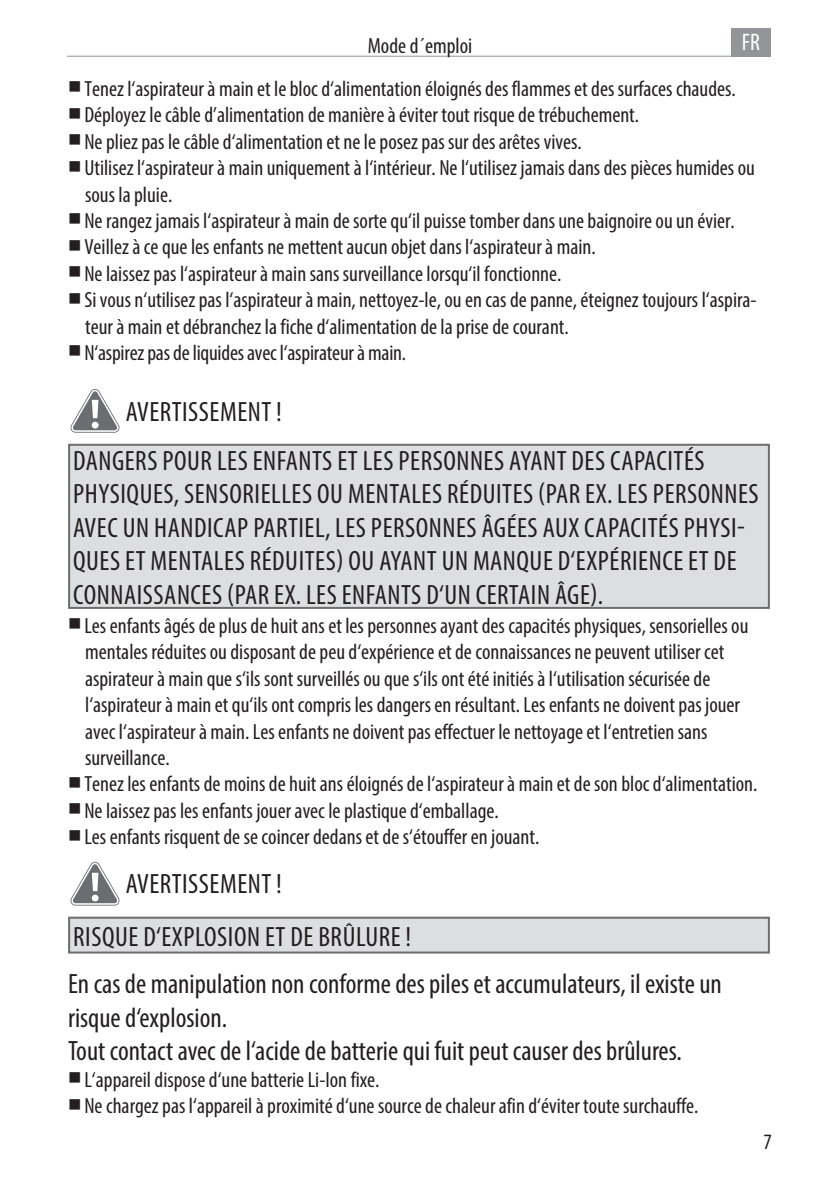
<style>
.page{position:relative;width:840px;height:1191px;background:#fff}
.page>*{position:absolute;margin:0;border:0;box-sizing:border-box;transform-origin:0 0}
.t1{font:condensed 28px/33.6px "Myriad Pro";letter-spacing:.02em;color:#231f20}
.t2{font:condensed 28px/33.6px "Myriad Pro";color:#231f20}
.t3{font:condensed 24px "Myriad Pro";color:#fff}
.t4{font:condensed 22px/26.4px "Myriad Pro";color:#231f20}
</style>
<div class="page">
<hr style="left:67px;top:56px;width:703px;height:1px;background:#939598">
<div style="left:730px;top:28px;width:40px;height:29px;background:#939598"></div>
<svg style="left:70px;top:389px;width:50px;height:44px"></svg>
<div style="left:69px;top:445px;width:699px;height:163px;background:#dddee0"></div>
<div style="left:68px;top:444px;width:701px;height:165px;border:2px solid #6c6d70"></div>
<svg style="left:73px;top:861px;width:44px;height:45px"></svg>
<svg style="left:70px;top:862px;width:50px;height:43px"></svg>
<div style="left:69px;top:917px;width:699px;height:35px;background:#dddee0"></div>
<div style="left:68px;top:916px;width:701px;height:37px;border:2px solid #6c6d70"></div>
<p class="t4" style="left:367px;top:32px;width:106px">Mode d´emploi</p>
<p class="t3" style="left:741px;top:28px;width:20px">FR</p>
<p class="t4" style="left:84px;top:75px;width:673px">Tenez l‘aspirateur à main et le bloc d‘alimentation éloignés des flammes et des surfaces chaudes.<br>Déployez le câble d’alimentation de manière à éviter tout risque de trébuchement.<br>Ne pliez pas le câble d‘alimentation et ne le posez pas sur des arêtes vives.<br>Utilisez l‘aspirateur à main uniquement à l‘intérieur. Ne l‘utilisez jamais dans des pièces humides ou sous la pluie.<br>Ne rangez jamais l‘aspirateur à main de sorte qu‘il puisse tomber dans une baignoire ou un évier.<br>Veillez à ce que les enfants ne mettent aucun objet dans l‘aspirateur à main.<br>Ne laissez pas l‘aspirateur à main sans surveillance lorsqu‘il fonctionne.<br>Si vous n‘utilisez pas l‘aspirateur à main, nettoyez-le, ou en cas de panne, éteignez toujours l‘aspira&shy;teur à main et débranchez la fiche d‘alimentation de la prise de courant.<br>N‘aspirez pas de liquides avec l‘aspirateur à main.</p>
<p class="t1" style="left:73px;top:386px;width:632px;line-height:49px;text-indent:52px">AVERTISSEMENT !<br>DANGERS POUR LES ENFANTS ET LES PERSONNES AYANT DES CAPACITÉS</p>
<p class="t1" style="left:73px;top:477px;width:686px">PHYSIQUES, SENSORIELLES OU MENTALES RÉDUITES (PAR EX. LES PERSONNES AVEC UN HANDICAP PARTIEL, LES PERSONNES ÂGÉES AUX CAPACITÉS PHYSI-QUES ET MENTALES RÉDUITES) OU AYANT UN MANQUE D‘EXPÉRIENCE ET DE CONNAISSANCES (PAR EX. LES ENFANTS D‘UN CERTAIN ÂGE).</p>
<p class="t4" style="left:84px;top:612px;width:674px">Les enfants âgés de plus de huit ans et les personnes ayant des capacités physiques, sensorielles ou mentales réduites ou disposant de peu d‘expérience et de connaissances ne peuvent utiliser cet aspirateur à main que s‘ils sont surveillés ou que s‘ils ont été initiés à l‘utilisation sécurisée de l‘aspirateur à main et qu‘ils ont compris les dangers en résultant. Les enfants ne doivent pas jouer avec l‘aspirateur à main. Les enfants ne doivent pas effectuer le nettoyage et l‘entretien sans surveillance.<br>Tenez les enfants de moins de huit ans éloignés de l‘aspirateur à main et de son bloc d‘alimentation.<br>Ne laissez pas les enfants jouer avec le plastique d‘emballage.<br>Les enfants risquent de se coincer dedans et de s‘étouffer en jouant.</p>
<p class="t1" style="left:73px;top:857px;width:339px;line-height:52.2px;text-indent:52px">AVERTISSEMENT !<br>RISQUE D‘EXPLOSION ET DE BRÛLURE !</p>
<p class="t2" style="left:68px;top:966px;width:655px">En cas de manipulation non conforme des piles et accumulateurs, il existe un risque d‘explosion.<br>Tout contact avec de l‘acide de batterie qui fuit peut causer des brûlures.</p>
<p class="t4" style="left:84px;top:1066px;width:615px">L‘appareil dispose d‘une batterie Li-Ion fixe.<br>Ne chargez pas l‘appareil à proximité d‘une source de chaleur afin d‘éviter toute surchauffe.</p>
<p class="t4" style="left:763px;top:1128px;width:10px">7</p>
</div>
